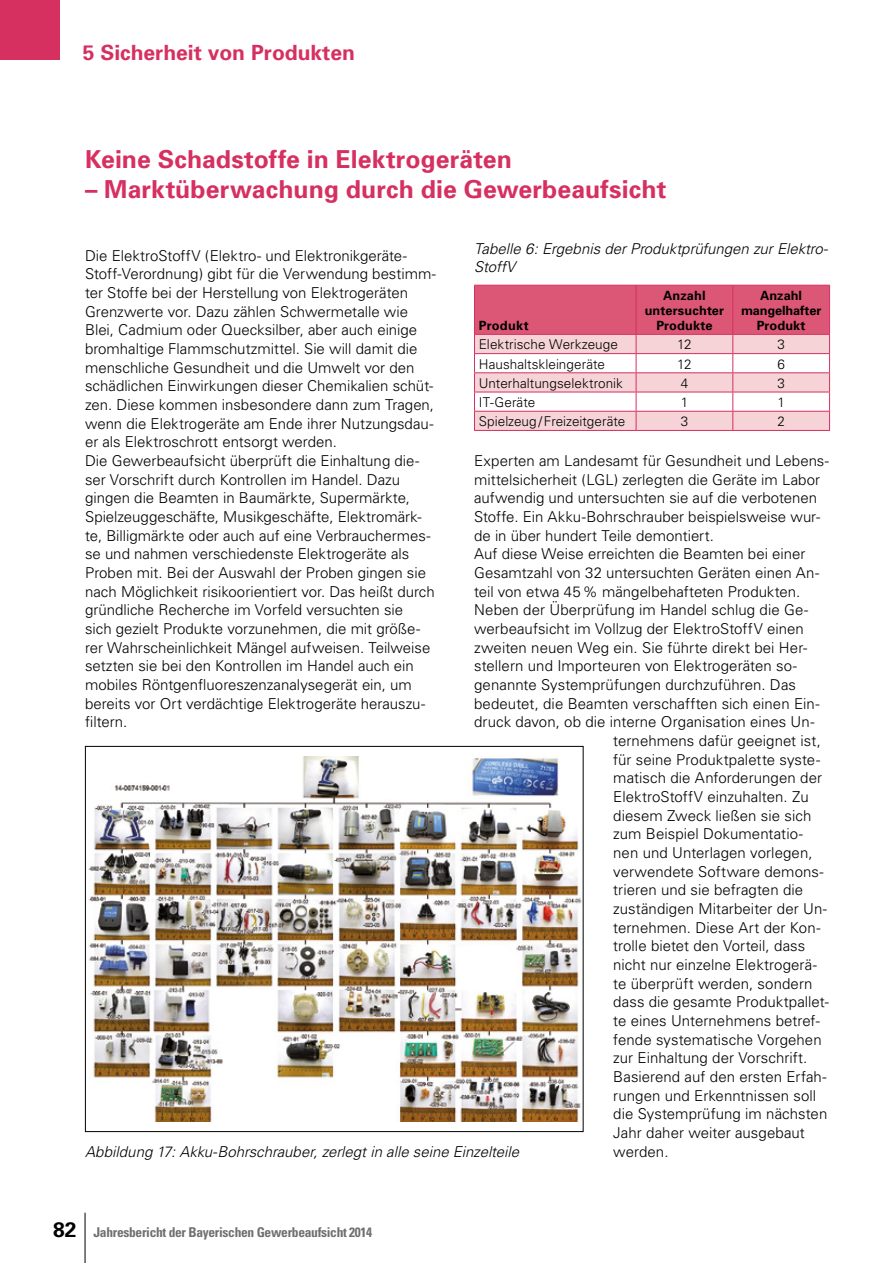
<style>
.page{position:relative;width:893px;height:1263px;background:#fff}
.page>*{position:absolute;margin:0;border:0;box-sizing:border-box;transform-origin:0 0}
._5_H2{font:700 24.75px "Univers";letter-spacing:.005em;color:#d63061}
.t1{font:700 21px "Univers";color:#d63061}
.Fließtext{font:300 15px/18.6px "Univers";color:#000}
._5-Bildunterschrift{font:italic 300 15px "Univers";color:#000}
._5-Tabellenüberschri{font:italic 300 15px/18px "Univers";color:#000}
.Körperzeile{font:300 13.5px "Univers";letter-spacing:.005em;color:#000}
.t2{font:700 condensed 13.5px "Univers";letter-spacing:-.025em;color:#706f6f}
.Tabellenkopf{font:700 12.75px/15.3px "Univers";letter-spacing:.005em;color:#000;text-align:center}
.s1{font-stretch:normal;font-size:21px;color:#000}
</style>
<div class="page">
<div style="left:0;top:0;width:60px;height:60px;background:#d63061"></div>
<hr style="left:85px;top:1213px;width:1px;height:50px;background:#000">
<img style="left:88px;top:757px;width:493px;height:364px">
<svg style="left:474px;top:286px;width:356px;height:144px"></svg>
<hr style="left:474px;top:430px;width:162px;height:1px;background:#d63061">
<hr style="left:636px;top:430px;width:97px;height:1px;background:#d63061">
<hr style="left:733px;top:430px;width:97px;height:1px;background:#d63061">
<hr style="left:474px;top:285px;width:162px;height:1px;background:#d63061">
<hr style="left:474px;top:286px;width:1px;height:48px;background:#d63061">
<hr style="left:636px;top:285px;width:97px;height:1px;background:#d63061">
<hr style="left:733px;top:285px;width:97px;height:1px;background:#d63061">
<hr style="left:829px;top:286px;width:1px;height:48px;background:#d63061">
<hr style="left:474px;top:334px;width:162px;height:1px;background:#d63061">
<hr style="left:636px;top:334px;width:97px;height:1px;background:#d63061">
<hr style="left:733px;top:334px;width:97px;height:1px;background:#d63061">
<h2 class="t1" style="left:83px;top:39px;width:273px">5 Sicherheit von Produkten</h2>
<h2 class="_5_H2" style="left:85px;top:145px;width:428px">Keine Schadstoffe in Elektrogeräten</h2>
<h2 class="_5_H2" style="left:85px;top:174px;width:583px">– Marktüberwachung durch die Gewerbeaufsicht</h2>
<p class="_5-Tabellenüberschri" style="left:474px;top:240px;width:355px">Tabelle 6: Ergebnis der Produktprüfungen zur Elektro-<br>StoffV</p>
<p class="Fließtext" style="left:85px;top:246px;width:353px">Die ElektroStoffV (Elektro- und Elektronikgeräte-Stoff-Verordnung) gibt für die Verwendung bestimm&shy;ter Stoffe bei der Herstellung von Elektrogeräten Grenzwerte vor. Dazu zählen Schwermetalle wie Blei, Cadmium oder Quecksilber, aber auch einige bromhaltige Flammschutzmittel. Sie will damit die menschliche Gesundheit und die Umwelt vor den schädlichen Einwirkungen dieser Chemikalien schüt&shy;zen. Diese kommen insbesondere dann zum Tragen, wenn die Elektrogeräte am Ende ihrer Nutzungsdau&shy;er als Elektroschrott entsorgt werden.</p>
<p class="Fließtext" style="left:85px;top:451px;width:351px">Die Gewerbeaufsicht überprüft die Einhaltung die&shy;ser Vorschrift durch Kontrollen im Handel. Dazu gingen die Beamten in Baumärkte, Supermärkte, Spielzeuggeschäfte, Musikgeschäfte, Elektromärk&shy;te, Billigmärkte oder auch auf eine Verbrauchermes&shy;se und nahmen verschiedenste Elektrogeräte als Proben mit. Bei der Auswahl der Proben gingen sie nach Möglichkeit risikoorientiert vor. Das heißt durch gründliche Recherche im Vorfeld versuchten sie<br>sich gezielt Produkte vorzunehmen, die mit größe&shy;rer Wahrscheinlichkeit Mängel aufweisen. Teilweise setzten sie bei den Kontrollen im Handel auch ein mobiles Röntgenfluoreszenzanalysegerät ein, um bereits vor Ort verdächtige Elektrogeräte herauszu&shy;filtern.</p>
<p class="Fließtext" style="left:474px;top:451px;width:356px">Experten am Landesamt für Gesundheit und Lebens&shy;mittelsicherheit (LGL) zerlegten die Geräte im Labor aufwendig und untersuchten sie auf die verbotenen Stoffe. Ein Akku-Bohrschrauber beispielsweise wur&shy;de in über hundert Teile demontiert.</p>
<p class="Tabellenkopf" style="left:645px;top:287px;width:81px">Anzahl untersuchter<br>Produkte</p>
<p class="Tabellenkopf" style="left:741px;top:287px;width:82px">Anzahl mangelhafter<br>Produkt</p>
<p class="Tabellenkopf" style="left:479px;top:318px;width:51px">Produkt</p>
<p class="Körperzeile" style="left:479px;top:336px;width:141px">Elektrische Werkzeuge</p>
<p class="Körperzeile" style="left:677px;top:336px;width:16px">12</p>
<p class="Körperzeile" style="left:777px;top:336px;width:9px">3</p>
<p class="Körperzeile" style="left:479px;top:356px;width:128px">Haushaltskleingeräte</p>
<p class="Körperzeile" style="left:677px;top:356px;width:16px">12</p>
<p class="Körperzeile" style="left:777px;top:356px;width:9px">6</p>
<p class="Körperzeile" style="left:479px;top:375px;width:146px">Unterhaltungselektronik</p>
<p class="Körperzeile" style="left:681px;top:375px;width:9px">4</p>
<p class="Körperzeile" style="left:777px;top:375px;width:9px">3</p>
<p class="Körperzeile" style="left:479px;top:394px;width:58px">IT-Geräte</p>
<p class="Körperzeile" style="left:681px;top:394px;width:9px">1</p>
<p class="Körperzeile" style="left:777px;top:394px;width:9px">1</p>
<p class="Körperzeile" style="left:479px;top:413px;width:148px">Spielzeug/Freizeitgeräte</p>
<p class="Körperzeile" style="left:681px;top:413px;width:9px">3</p>
<p class="Körperzeile" style="left:777px;top:413px;width:9px">2</p>
<p class="Fließtext" style="left:474px;top:545px;width:347px">Auf diese Weise erreichten die Beamten bei einer<br>Gesamtzahl von 32 untersuchten Geräten einen An&shy;teil von etwa 45% mängelbehafteten Produkten.</p>
<p class="Fließtext" style="left:474px;top:601px;width:336px">Neben der Überprüfung im Handel schlug die Ge-</p>
<p class="Fließtext" style="left:474px;top:619px;width:331px">werbeaufsicht im Vollzug der ElektroStoffV einen</p>
<p class="Fließtext" style="left:474px;top:638px;width:335px">zweiten neuen Weg ein. Sie führte direkt bei Her-</p>
<p class="Fließtext" style="left:474px;top:657px;width:324px">stellern und Importeuren von Elektrogeräten so-</p>
<p class="Fließtext" style="left:474px;top:675px;width:323px">genannte Systemprüfungen durchzuführen. Das</p>
<p class="Fließtext" style="left:474px;top:694px;width:347px">bedeutet, die Beamten verschafften sich einen Ein-</p>
<p class="Fließtext" style="left:474px;top:713px;width:342px">druck davon, ob die interne Organisation eines Un-</p>
<p class="Fließtext" style="left:613px;top:731px;width:209px">ternehmens dafür geeignet ist,</p>
<p class="Fließtext" style="left:613px;top:750px;width:208px">für seine Produktpalette syste-</p>
<p class="Fließtext" style="left:613px;top:769px;width:210px">matisch die Anforderungen der</p>
<p class="Fließtext" style="left:613px;top:787px;width:197px">ElektroStoffV einzuhalten. Zu</p>
<p class="Fließtext" style="left:613px;top:806px;width:200px">diesem Zweck ließen sie sich</p>
<p class="Fließtext" style="left:613px;top:825px;width:191px">zum Beispiel Dokumentatio-</p>
<p class="Fließtext" style="left:613px;top:843px;width:201px">nen und Unterlagen vorlegen,</p>
<p class="Fließtext" style="left:613px;top:862px;width:212px">verwendete Software demons-</p>
<p class="Fließtext" style="left:613px;top:881px;width:191px">trieren und sie befragten die</p>
<p class="Fließtext" style="left:613px;top:899px;width:215px">zuständigen Mitarbeiter der Un-</p>
<p class="Fließtext" style="left:613px;top:918px;width:209px">ternehmen. Diese Art der Kon-</p>
<p class="Fließtext" style="left:613px;top:937px;width:194px">trolle bietet den Vorteil, dass</p>
<p class="Fließtext" style="left:613px;top:955px;width:205px">nicht nur einzelne Elektrogerä-</p>
<p class="Fließtext" style="left:613px;top:974px;width:201px">te überprüft werden, sondern</p>
<p class="Fließtext" style="left:613px;top:993px;width:217px">dass die gesamte Produktpallet-</p>
<p class="Fließtext" style="left:613px;top:1011px;width:208px">te eines Unternehmens betref-</p>
<p class="Fließtext" style="left:613px;top:1030px;width:210px">fende systematische Vorgehen</p>
<p class="Fließtext" style="left:613px;top:1049px;width:196px">zur Einhaltung der Vorschrift.</p>
<p class="Fließtext" style="left:613px;top:1067px;width:215px">Basierend auf den ersten Erfah-</p>
<p class="Fließtext" style="left:613px;top:1086px;width:204px">rungen und Erkenntnissen soll</p>
<p class="Fließtext" style="left:613px;top:1105px;width:216px">die Systemprüfung im nächsten</p>
<p class="Fließtext" style="left:613px;top:1123px;width:193px">Jahr daher weiter ausgebaut</p>
<p class="_5-Bildunterschrift" style="left:85px;top:1142px;width:436px">Abbildung 17: Akku-Bohrschrauber, zerlegt in alle seine Einzelteile</p>
<p class="Fließtext" style="left:613px;top:1142px;width:57px">werden.</p>
<p class="t2" style="left:53px;top:1224px;width:321px"><span class="s1">82</span> Jahresbericht der Bayerischen Gewerbeaufsicht 2014</p>
</div>
